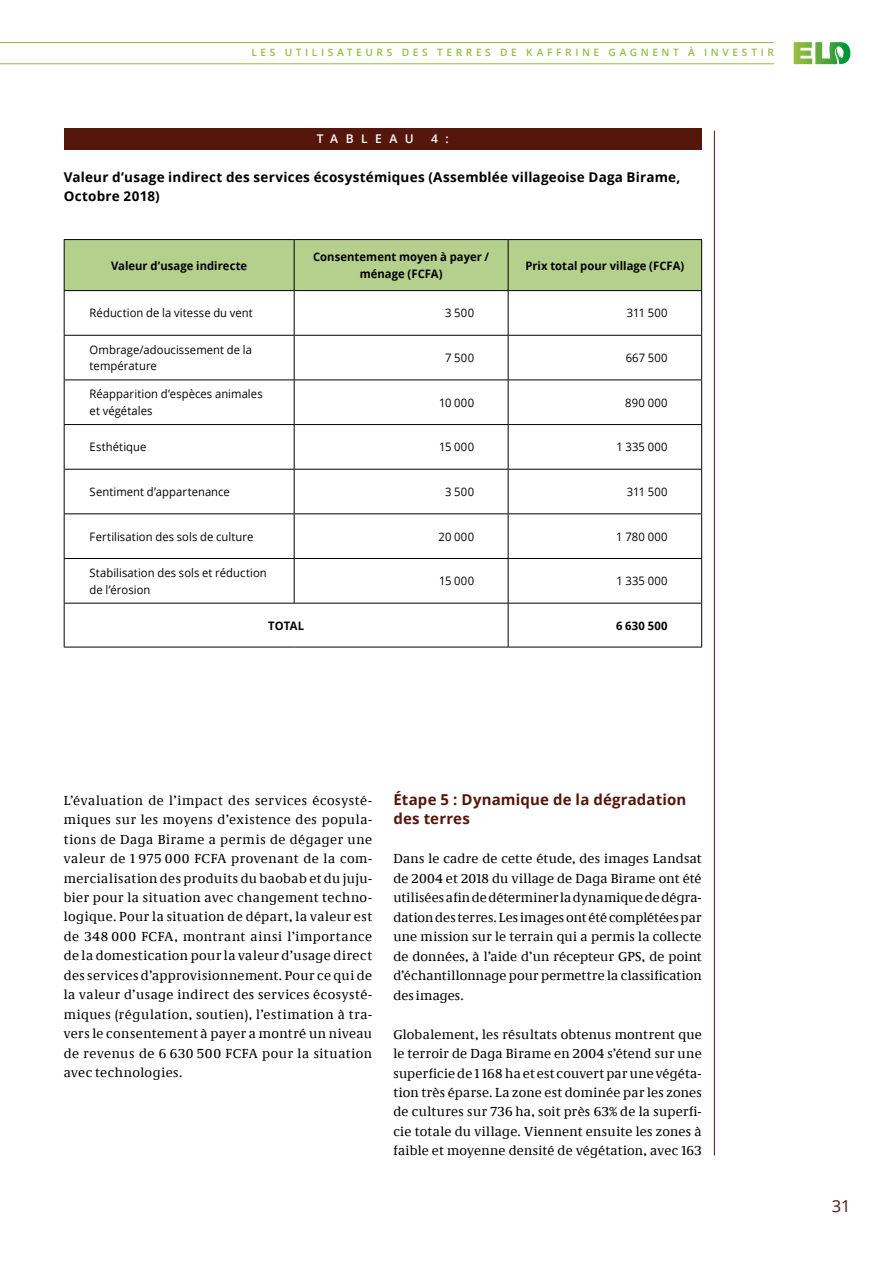
<style>
.page{position:relative;width:893px;height:1263px;background:#fff}
.page>*{position:absolute;margin:0;border:0;box-sizing:border-box;transform-origin:0 0}
.t1{font:16.5px "Open Sans";color:#55170b}
.t2{font:700 15px/19.5px "Open Sans";letter-spacing:.01em;color:#55170b}
.t3{font:13.5px/19.5px "Neue Demos";letter-spacing:.02em;color:#000;text-align:justify}
.t4{font:700 13.5px/19.5px "Open Sans";letter-spacing:.015em;color:#000}
.t5{font:600 12px "Open Sans";letter-spacing:.62em;color:#fff}
.t6{font:11.7px/16.5px "Open Sans";letter-spacing:.005em;color:#000;scale:.96 1}
.t7{font:700 11.7px/16.5px "Open Sans";letter-spacing:.005em;color:#000;text-align:center;scale:.96 1}
.t8{font:600 10.2px "Open Sans";letter-spacing:.355em;color:#93bd45}
</style>
<div class="page">
<hr style="left:0;top:42px;width:774px;height:1px;background:#93bd45">
<hr style="left:0;top:63px;width:774px;height:1px;background:#93bd45">
<svg style="left:793px;top:42px;width:58px;height:23px"></svg>
<div style="left:65px;top:240px;width:636px;height:50px;background:#b5d08d"></div>
<hr style="left:64px;top:291px;width:1px;height:44px;background:#000">
<hr style="left:294px;top:291px;width:1px;height:44px;background:#000">
<hr style="left:508px;top:291px;width:1px;height:44px;background:#000">
<hr style="left:701px;top:291px;width:1px;height:44px;background:#000">
<hr style="left:64px;top:335px;width:230px;height:1px;background:#000">
<hr style="left:64px;top:336px;width:1px;height:43px;background:#000">
<hr style="left:294px;top:335px;width:214px;height:1px;background:#000">
<hr style="left:294px;top:336px;width:1px;height:43px;background:#000">
<hr style="left:508px;top:335px;width:194px;height:1px;background:#000">
<hr style="left:508px;top:336px;width:1px;height:43px;background:#000">
<hr style="left:701px;top:336px;width:1px;height:43px;background:#000">
<hr style="left:64px;top:379px;width:230px;height:1px;background:#000">
<hr style="left:64px;top:380px;width:1px;height:44px;background:#000">
<hr style="left:294px;top:379px;width:214px;height:1px;background:#000">
<hr style="left:294px;top:380px;width:1px;height:44px;background:#000">
<hr style="left:508px;top:379px;width:194px;height:1px;background:#000">
<hr style="left:508px;top:380px;width:1px;height:44px;background:#000">
<hr style="left:701px;top:380px;width:1px;height:44px;background:#000">
<hr style="left:64px;top:424px;width:230px;height:1px;background:#000">
<hr style="left:64px;top:425px;width:1px;height:44px;background:#000">
<hr style="left:294px;top:424px;width:214px;height:1px;background:#000">
<hr style="left:294px;top:425px;width:1px;height:44px;background:#000">
<hr style="left:508px;top:424px;width:194px;height:1px;background:#000">
<hr style="left:508px;top:425px;width:1px;height:44px;background:#000">
<hr style="left:701px;top:425px;width:1px;height:44px;background:#000">
<hr style="left:64px;top:469px;width:230px;height:1px;background:#000">
<hr style="left:64px;top:470px;width:1px;height:43px;background:#000">
<hr style="left:294px;top:469px;width:214px;height:1px;background:#000">
<hr style="left:294px;top:470px;width:1px;height:43px;background:#000">
<hr style="left:508px;top:469px;width:194px;height:1px;background:#000">
<hr style="left:508px;top:470px;width:1px;height:43px;background:#000">
<hr style="left:701px;top:470px;width:1px;height:43px;background:#000">
<hr style="left:64px;top:513px;width:230px;height:1px;background:#000">
<hr style="left:64px;top:514px;width:1px;height:44px;background:#000">
<hr style="left:294px;top:513px;width:214px;height:1px;background:#000">
<hr style="left:294px;top:514px;width:1px;height:44px;background:#000">
<hr style="left:508px;top:513px;width:194px;height:1px;background:#000">
<hr style="left:508px;top:514px;width:1px;height:44px;background:#000">
<hr style="left:701px;top:514px;width:1px;height:44px;background:#000">
<hr style="left:64px;top:558px;width:230px;height:1px;background:#000">
<hr style="left:64px;top:559px;width:1px;height:44px;background:#000">
<hr style="left:294px;top:558px;width:214px;height:1px;background:#000">
<hr style="left:294px;top:559px;width:1px;height:44px;background:#000">
<hr style="left:508px;top:558px;width:194px;height:1px;background:#000">
<hr style="left:508px;top:559px;width:1px;height:44px;background:#000">
<hr style="left:701px;top:559px;width:1px;height:44px;background:#000">
<hr style="left:64px;top:603px;width:230px;height:1px;background:#000">
<hr style="left:64px;top:603px;width:1px;height:44px;background:#000">
<hr style="left:294px;top:603px;width:214px;height:1px;background:#000">
<hr style="left:508px;top:603px;width:194px;height:1px;background:#000">
<hr style="left:508px;top:603px;width:1px;height:44px;background:#000">
<hr style="left:701px;top:603px;width:1px;height:44px;background:#000">
<hr style="left:64px;top:647px;width:230px;height:1px;background:#000">
<hr style="left:294px;top:647px;width:214px;height:1px;background:#000">
<hr style="left:508px;top:647px;width:194px;height:1px;background:#000">
<hr style="left:64px;top:239px;width:230px;height:1px;background:#000">
<hr style="left:64px;top:240px;width:1px;height:50px;background:#000">
<hr style="left:294px;top:239px;width:214px;height:1px;background:#000">
<hr style="left:294px;top:240px;width:1px;height:50px;background:#000">
<hr style="left:508px;top:239px;width:194px;height:1px;background:#000">
<hr style="left:508px;top:240px;width:1px;height:50px;background:#000">
<hr style="left:701px;top:240px;width:1px;height:50px;background:#000">
<hr style="left:64px;top:290px;width:230px;height:1px;background:#000">
<hr style="left:294px;top:290px;width:214px;height:1px;background:#000">
<hr style="left:508px;top:290px;width:194px;height:1px;background:#000">
<div style="left:64px;top:128px;width:638px;height:22px;background:#55170b"></div>
<hr style="left:714px;top:131px;width:1px;height:1024px;background:#55170b">
<p class="t8" style="left:251px;top:45px;width:524px">LES UTILISATEURS DES TERRES DE KAFFRINE GAGNENT À INVESTIR</p>
<p class="t5" style="left:317px;top:130px;width:98px">TABLEAU</p>
<p class="t5" style="left:431px;top:130px;width:19px">4 :</p>
<p class="t4" style="left:64px;top:167px;width:618px">Valeur d’usage indirect des services écosystémiques (Assemblée villageoise Daga Birame,<br>Octobre 2018)</p>
<p class="t7" style="left:111px;top:257px;width:143px">Valeur d’usage indirecte</p>
<p class="t7" style="left:313px;top:248px;width:185px">Consentement moyen à payer / ménage (FCFA)</p>
<p class="t7" style="left:525px;top:257px;width:167px">Prix total pour village (FCFA)</p>
<p class="t6" style="left:90px;top:305px;width:172px">Réduction de la vitesse du vent</p>
<p class="t6" style="left:445px;top:305px;width:32px">3 500</p>
<p class="t6" style="left:627px;top:305px;width:44px">311 500</p>
<p class="t6" style="left:90px;top:341px;width:171px">Ombrage/adoucissement de la température</p>
<p class="t6" style="left:445px;top:349px;width:32px">7 500</p>
<p class="t6" style="left:626px;top:349px;width:45px">667 500</p>
<p class="t6" style="left:90px;top:386px;width:182px">Réapparition d’espèces animales et végétales</p>
<p class="t6" style="left:439px;top:394px;width:38px">10 000</p>
<p class="t6" style="left:625px;top:394px;width:46px">890 000</p>
<p class="t6" style="left:90px;top:439px;width:61px">Esthétique</p>
<p class="t6" style="left:439px;top:439px;width:38px">15 000</p>
<p class="t6" style="left:616px;top:439px;width:55px">1 335 000</p>
<p class="t6" style="left:90px;top:483px;width:148px">Sentiment d’appartenance</p>
<p class="t6" style="left:445px;top:483px;width:32px">3 500</p>
<p class="t6" style="left:627px;top:483px;width:44px">311 500</p>
<p class="t6" style="left:90px;top:528px;width:172px">Fertilisation des sols de culture</p>
<p class="t6" style="left:439px;top:528px;width:39px">20 000</p>
<p class="t6" style="left:616px;top:528px;width:55px">1 780 000</p>
<p class="t6" style="left:90px;top:564px;width:186px">Stabilisation des sols et réduction de l’érosion</p>
<p class="t6" style="left:439px;top:572px;width:38px">15 000</p>
<p class="t6" style="left:616px;top:572px;width:55px">1 335 000</p>
<p class="t7" style="left:268px;top:617px;width:39px">TOTAL</p>
<p class="t7" style="left:616px;top:617px;width:55px">6 630 500</p>
<p class="t3" style="left:64px;top:790px;width:310px">L’évaluation de l’impact des services écosysté&shy;miques sur les moyens d’existence des popula&shy;tions de Daga Birame a permis de dégager une valeur de 1 975 000 FCFA provenant de la com&shy;mercialisation des produits du baobab et du juju&shy;bier pour la situation avec changement techno&shy;logique. Pour la situation de départ, la valeur est de 348 000 FCFA, montrant ainsi l’importance de la domestication pour la valeur d’usage direct des services d’approvisionnement. Pour ce qui de la valeur d’usage indirect des services écosysté&shy;miques (régulation, soutien), l’estimation à tra&shy;vers le consentement à payer a montré un niveau de revenus de 6 630 500 FCFA pour la situation avec technologies.</p>
<p class="t2" style="left:393px;top:789px;width:295px">Étape 5 : Dynamique de la dégradation des terres</p>
<p class="t3" style="left:393px;top:848px;width:310px">Dans le cadre de cette étude, des images Landsat de 2004 et 2018 du village de Daga Birame ont été utilisées afin de déterminer la dynamique de dégra&shy;dation des terres. Les images ont été complétées par une mission sur le terrain qui a permis la collecte de données, à l’aide d’un récepteur GPS, de point d’échantillonnage pour permettre la classification des images.</p>
<p class="t3" style="left:393px;top:1024px;width:310px">Globalement, les résultats obtenus montrent que le terroir de Daga Birame en 2004 s’étend sur une superficie de 1 168 ha et est couvert par une végéta&shy;tion très éparse. La zone est dominée par les zones de cultures sur 736 ha, soit près 63% de la superfi&shy;cie totale du village. Viennent ensuite les zones à faible et moyenne densité de végétation, avec 163</p>
<p class="t1" style="left:832px;top:1194px;width:20px">31</p>
</div>
